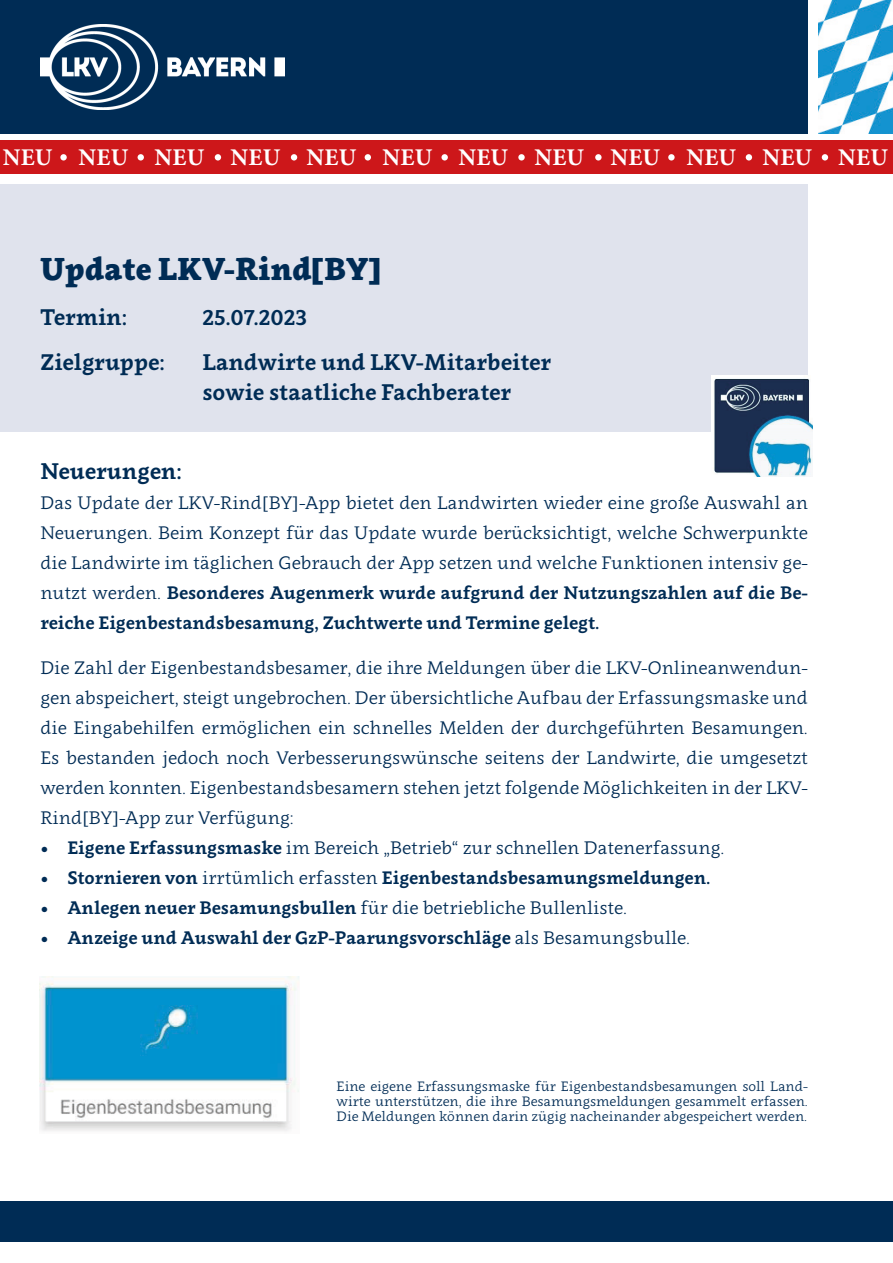
<style>
.page{position:relative;width:893px;height:1263px;background:#fff}
.page>*{position:absolute;margin:0;border:0;box-sizing:border-box;transform-origin:0 0}
.t1{font:900 31.5px "Clavo";color:#002c55}
.t2{font:700 24px "Minion Pro";letter-spacing:.01em;color:#fff}
.t3{font:700 22.5px/30px "Clavo";color:#002c55}
.t4{font:18px/30px "Clavo";color:#002c55;text-align:justify}
.t5{font:700 18px "Clavo";color:#002c55}
.t6{font:13.5px/15px "Clavo";color:#002c55;text-align:justify}
.s1{font-weight:700}
.s2{font-weight:400}
</style>
<div class="page">
<div style="left:0;top:184px;width:808px;height:248px;background:#e0e3ed"></div>
<div style="left:0;top:0;width:808px;height:134px;background:#002c55"></div>
<img style="left:40px;top:24px;width:245px;height:85px">
<img style="left:819px;top:0;width:74px;height:134px">
<div style="left:0;top:1201px;width:893px;height:41px;background:#002c55"></div>
<div style="left:0;top:141px;width:893px;height:33px;background:#cd171a"></div>
<div style="left:60px;top:154px;width:7px;height:7px;background:#fff;border-radius:50%"></div>
<div style="left:138px;top:154px;width:6px;height:7px;background:#fff;border-radius:50%"></div>
<div style="left:215px;top:154px;width:6px;height:7px;background:#fff;border-radius:50%"></div>
<div style="left:291px;top:154px;width:6px;height:7px;background:#fff;border-radius:50%"></div>
<div style="left:365px;top:154px;width:6px;height:7px;background:#fff;border-radius:50%"></div>
<div style="left:441px;top:154px;width:7px;height:7px;background:#fff;border-radius:50%"></div>
<svg style="left:518px;top:154px;width:7px;height:7px"></svg>
<div style="left:595px;top:154px;width:7px;height:7px;background:#fff;border-radius:50%"></div>
<div style="left:668px;top:154px;width:7px;height:7px;background:#fff;border-radius:50%"></div>
<div style="left:746px;top:154px;width:6px;height:7px;background:#fff;border-radius:50%"></div>
<div style="left:822px;top:154px;width:6px;height:7px;background:#fff;border-radius:50%"></div>
<img style="left:711px;top:376px;width:101px;height:101px">
<img style="left:40px;top:977px;width:259px;height:154px">
<p class="t2" style="left:3px;top:141px;width:887px">NEU NEU NEU NEU NEU NEU NEU NEU NEU NEU NEU NEU</p>
<p class="t1" style="left:40px;top:246px;width:342px">Update LKV-Rind[BY]</p>
<p class="t3" style="left:40px;top:302px;width:88px">Termin:</p>
<p class="t3" style="left:202px;top:302px;width:106px">25.07.2023</p>
<p class="t3" style="left:40px;top:347px;width:126px">Zielgruppe:</p>
<p class="t3" style="left:202px;top:347px;width:350px">Landwirte und LKV-Mitarbeiter sowie staatliche Fachberater</p>
<p class="t3" style="left:40px;top:455px;width:143px">Neuerungen:</p>
<p class="t4" style="left:40px;top:487px;width:769px">Das Update der LKV-Rind[BY]-App bietet den Landwirten wieder eine große Auswahl an Neuerungen. Beim Konzept für das Update wurde berücksichtigt, welche Schwerpunkte die Landwirte im täglichen Gebrauch der App setzen und welche Funktionen intensiv ge&shy;nutzt werden. <span class="s1">Besonderes Augenmerk wurde aufgrund der Nutzungszahlen auf die Be&shy;reiche Eigenbestandsbesamung, Zuchtwerte und Termine gelegt.</span></p>
<p class="t4" style="left:40px;top:652px;width:769px">Die Zahl der Eigenbestandsbesamer, die ihre Meldungen über die LKV-Onlineanwendun&shy;gen abspeichert, steigt ungebrochen. Der übersichtliche Aufbau der Erfassungsmaske und die Eingabehilfen ermöglichen ein schnelles Melden der durchgeführten Besamungen.<br>Es bestanden jedoch noch Verbesserungswünsche seitens der Landwirte, die umgesetzt werden konnten. Eigenbestandsbesamern stehen jetzt folgende Möglichkeiten in der LKV-Rind[BY]-App zur Verfügung:</p>
<p class="t4" style="left:40px;top:832px;width:685px"><span class="s1">• Eigene Erfassungsmaske</span> im Bereich „Betrieb“ zur schnellen Datenerfassung.</p>
<p class="t5" style="left:40px;top:865px;width:671px">• Stornieren von <span class="s2">irrtümlich erfassten</span> Eigenbestandsbesamungsmeldungen.</p>
<p class="t4" style="left:40px;top:892px;width:588px"><span class="s1">• Anlegen neuer Besamungsbullen</span> für die betriebliche Bullenliste.</p>
<p class="t5" style="left:40px;top:925px;width:651px">• Anzeige und Auswahl der GzP-Paarungsvorschläge <span class="s2">als Besamungsbulle.</span></p>
<p class="t6" style="left:337px;top:1078px;width:473px">Eine eigene Erfassungsmaske für Eigenbestandsbesamungen soll Land&shy;wirte unterstützen, die ihre Besamungsmeldungen gesammelt erfassen.<br>Die Meldungen können darin zügig nacheinander abgespeichert werden.</p>
</div>
